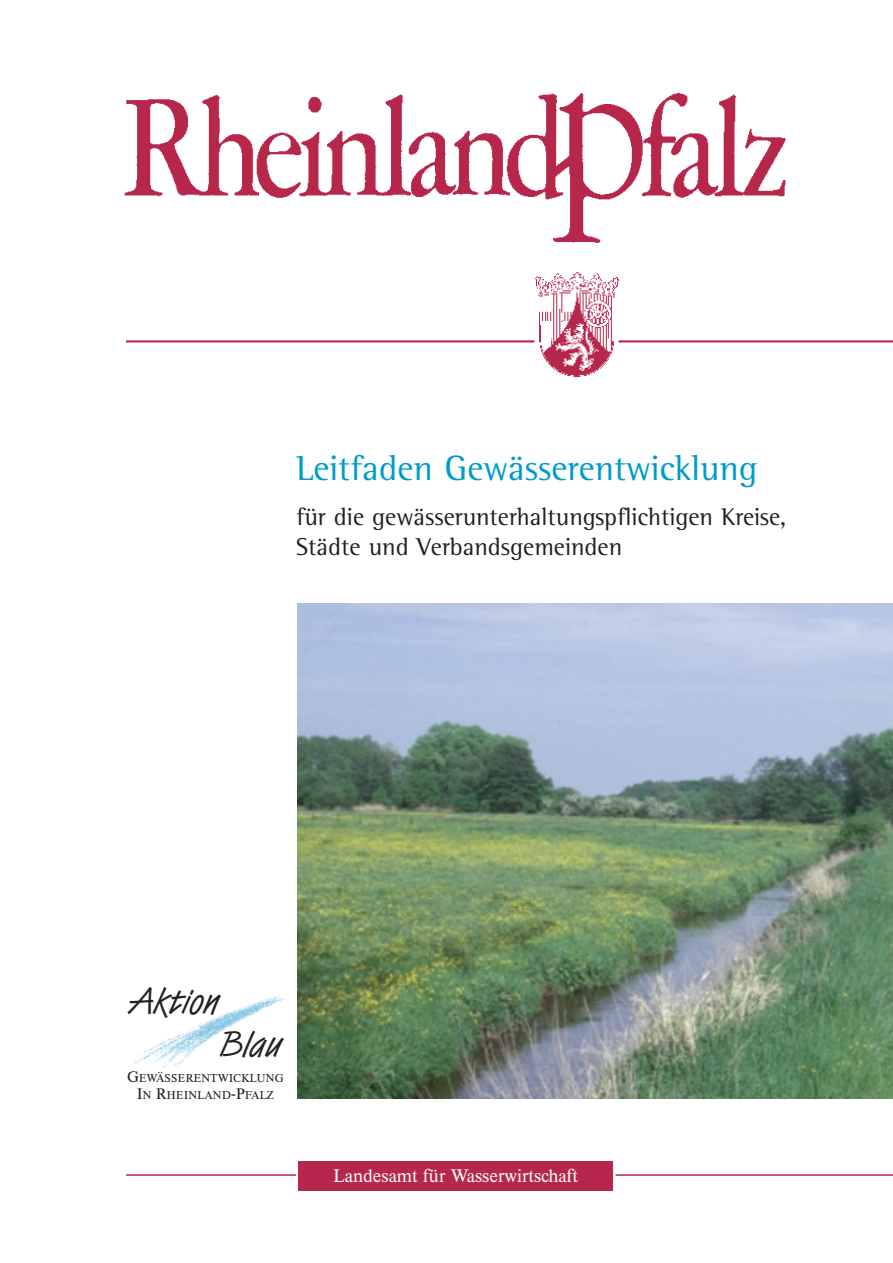
<style>
.page{position:relative;width:893px;height:1263px;background:#fff}
.page>*{position:absolute;margin:0;border:0;box-sizing:border-box;transform-origin:0 0}
.t1{font:36.9px "Van Dijk D";color:#231f20}
.t2{font:36px "AT Rotis Semi Serif";color:#009bca}
.t3{font:25.05px/30px "AT Rotis Semi Serif";color:#231f20}
.t4{font:500 18px "Times BQ";color:#fff}
.t5{font:500 11.25px/16.6px "Times BQ";letter-spacing:.02em;color:#231f20;text-align:center}
.s1{font-size:15px}
</style>
<div class="page">
<img style="left:124px;top:93px;width:662px;height:150px">
<img style="left:534px;top:272px;width:85px;height:105px">
<img style="left:298px;top:604px;width:594px;height:495px">
<div style="left:298px;top:1161px;width:315px;height:30px;background:#b6274b"></div>
<hr style="left:615px;top:1174px;width:277px;height:2px;background:#b6274b">
<hr style="left:126px;top:1174px;width:170px;height:2px;background:#b6274b">
<hr style="left:618px;top:340px;width:274px;height:2px;background:#b6274b">
<hr style="left:126px;top:340px;width:408px;height:2px;background:#b6274b">
<img style="left:133px;top:995px;width:154px;height:73px">
<h2 class="t2" style="left:296px;top:455px;width:463px">Leitfaden Gewässerentwicklung</h2>
<p class="t3" style="left:296px;top:504px;width:491px">für die gewässerunterhaltungspflichtigen Kreise,<br>Städte und Verbandsgemeinden</p>
<h1 class="t1" style="left:129px;top:988px;width:92px">Aktion</h1>
<h1 class="t1" style="left:220px;top:1031px;width:63px">Blau</h1>
<p class="t5" style="left:127px;top:1071px;width:158px"><span class="s1">G</span>EWÄSSERENTWICKLUNG<br><span class="s1">I</span>N <span class="s1">R</span>HEINLAND<span class="s1">-P</span>FALZ</p>
<p class="t4" style="left:333px;top:1169px;width:246px">Landesamt für Wasserwirtschaft</p>
</div>
